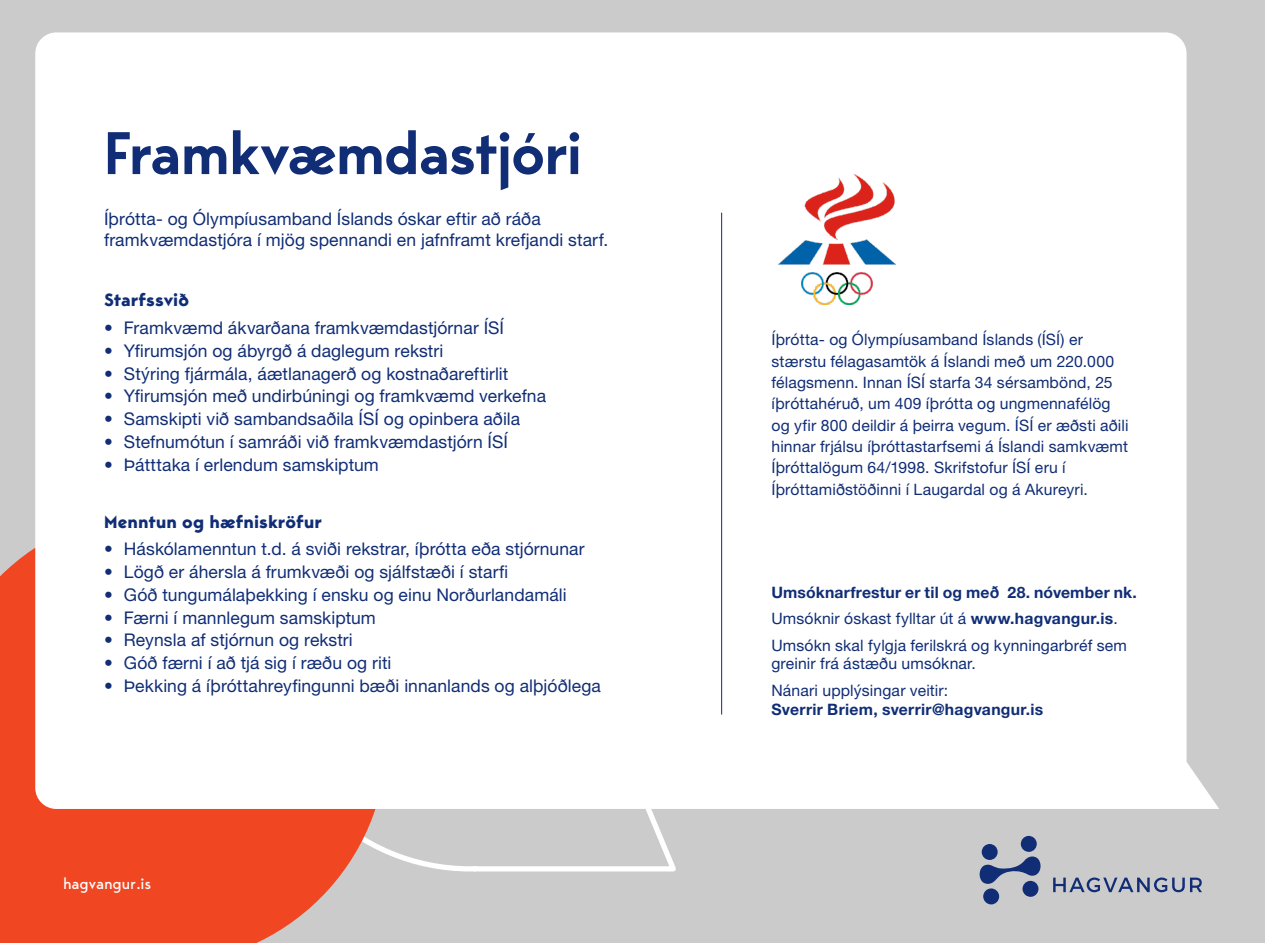
<style>
.page{position:relative;width:1265px;height:943px;background:#cbcbcb}
.page>*{position:absolute;margin:0;border:0;box-sizing:border-box;transform-origin:0 0}
.t1{font:600 59.5px "Bergen Sans";letter-spacing:-.01em;color:#102d76}
.t2{font:17.5px/21px "Helvetica Neue LT Pro";letter-spacing:.005em;color:#102d76}
.t3{font:700 17.5px "Bergen Sans";letter-spacing:.005em;color:#102d76}
.t4{font:15.75px/21.3px "Helvetica Neue LT Pro";letter-spacing:.01em;color:#102d76}
.t5{font:700 15.75px "Helvetica Neue LT Pro";letter-spacing:.02em;color:#102d76}
.t6{font:15.75px "Bergen Sans";letter-spacing:-.01em;color:#fff}
.s1{font-weight:700}
</style>
<div class="page">
<svg style="left:387px;top:809px;width:289px;height:63px"></svg>
<svg style="left:0;top:548px;width:387px;height:395px;background:#eb5737"></svg>
<div style="left:35px;top:32px;width:1184px;height:777px;background:#fff"></div>
<svg style="left:1053px;top:877px;width:149px;height:15px"></svg>
<svg style="left:979px;top:835px;width:62px;height:69px"></svg>
<hr style="left:721px;top:213px;width:1px;height:501px;background:#102d76">
<img style="left:778px;top:174px;width:118px;height:131px">
<h1 class="t1" style="left:104px;top:113px;width:479px">Framkvæmdastjóri</h1>
<p class="t2" style="left:104px;top:208px;width:506px">Íþrótta- og Ólympíusamband Íslands óskar eftir að ráða framkvæmdastjóra í mjög spennandi en jafnframt krefjandi starf.</p>
<p class="t3" style="left:104px;top:288px;width:87px">Starfssvið</p>
<p class="t2" style="left:104px;top:317px;width:402px">• Framkvæmd ákvarðana framkvæmdastjórnar ÍSÍ</p>
<p class="t2" style="left:104px;top:340px;width:341px">• Yfirumsjón og ábyrgð á daglegum rekstri</p>
<p class="t2" style="left:104px;top:363px;width:406px">• Stýring fjármála, áætlanagerð og kostnaðareftirlit</p>
<p class="t2" style="left:104px;top:385px;width:444px">• Yfirumsjón með undirbúningi og framkvæmd verkefna</p>
<p class="t2" style="left:104px;top:408px;width:418px">• Samskipti við sambandsaðila ÍSÍ og opinbera aðila</p>
<p class="t2" style="left:104px;top:431px;width:405px">• Stefnumótun í samráði við framkvæmdastjórn ÍSÍ</p>
<p class="t2" style="left:104px;top:454px;width:276px">• Þátttaka í erlendum samskiptum</p>
<p class="t3" style="left:104px;top:509px;width:220px">Menntun og hæfniskröfur</p>
<p class="t2" style="left:104px;top:538px;width:482px">• Háskólamenntun t.d. á sviði rekstrar, íþrótta eða stjórnunar</p>
<p class="t2" style="left:104px;top:561px;width:406px">• Lögð er áhersla á frumkvæði og sjálfstæði í starfi</p>
<p class="t2" style="left:104px;top:584px;width:464px">• Góð tungumálaþekking í ensku og einu Norðurlandamáli</p>
<p class="t2" style="left:104px;top:606px;width:273px">• Færni í mannlegum samskiptum</p>
<p class="t2" style="left:104px;top:629px;width:250px">• Reynsla af stjórnun og rekstri</p>
<p class="t2" style="left:104px;top:652px;width:289px">• Góð færni í að tjá sig í ræðu og riti</p>
<p class="t2" style="left:104px;top:675px;width:498px">• Þekking á íþróttahreyfingunni bæði innanlands og alþjóðlega</p>
<p class="t6" style="left:63px;top:872px;width:90px">hagvangur.is</p>
<p class="t4" style="left:772px;top:329px;width:358px">Íþrótta- og Ólympíusamband Íslands (ÍSÍ) er stærstu félagasamtök á Íslandi með um 220.000 félagsmenn. Innan ÍSÍ starfa 34 sérsambönd, 25 íþróttahéruð, um 409 íþrótta og ungmennafélög og yfir 800 deildir á þeirra vegum. ÍSÍ er æðsti aðili hinnar frjálsu íþróttastarfsemi á Íslandi samkvæmt Íþróttalögum 64/1998. Skrifstofur ÍSÍ eru í Íþróttamiðstöðinni í Laugardal og á Akureyri.</p>
<p class="t4" style="left:771px;top:579px;width:367px;line-height:26.2px"><span class="s1">Umsóknarfrestur er til og með 28. nóvember nk.<br></span>Umsóknir óskast fylltar út á <span class="s1">www.hagvangur.is</span>.<br>Umsókn skal fylgja ferilskrá og kynningarbréf sem</p>
<p class="t4" style="left:771px;top:650px;width:206px;line-height:26.2px">greinir frá ástæðu umsóknar.<br>Nánari upplýsingar veitir:</p>
<p class="t5" style="left:771px;top:699px;width:273px">Sverrir Briem, sverrir@hagvangur.is</p>
</div>
